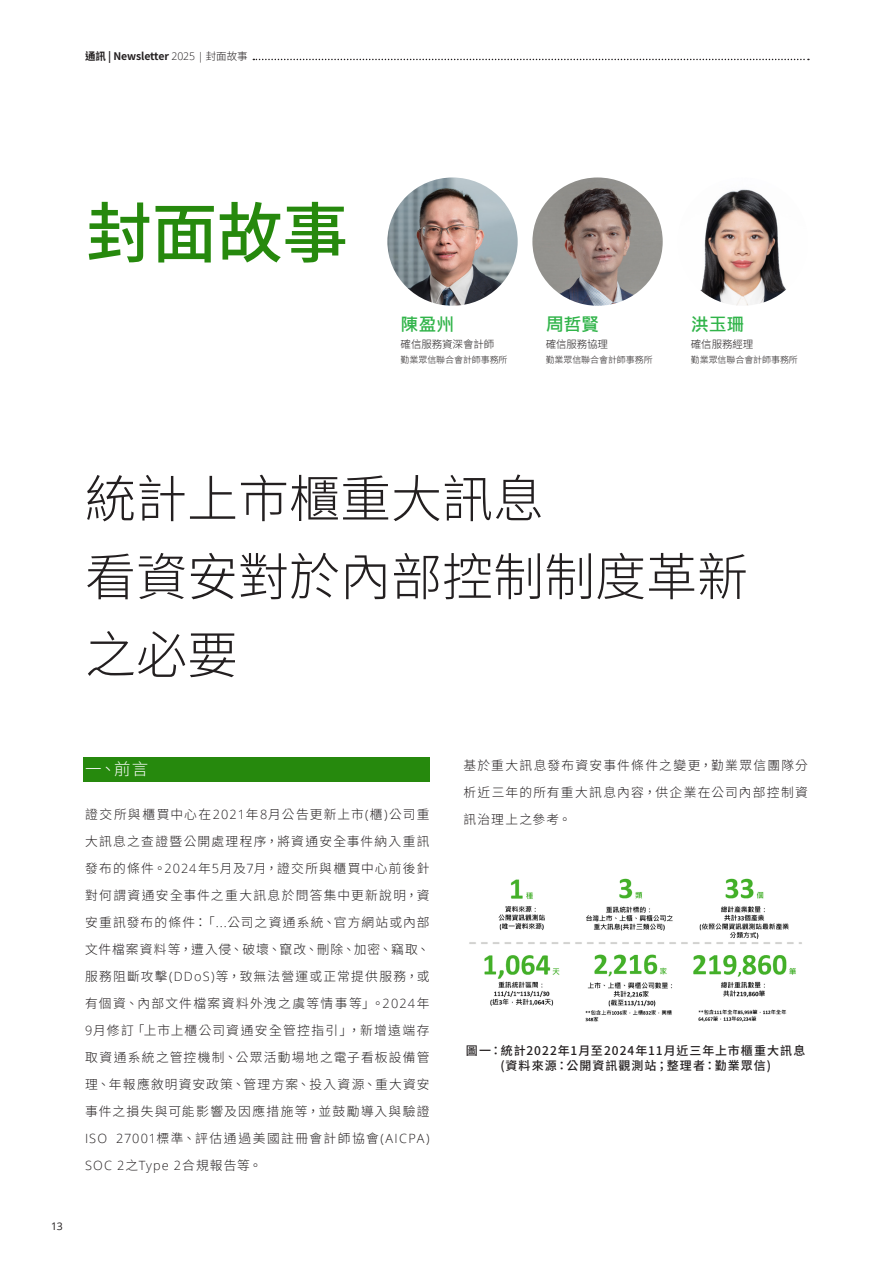
<style>
.page{position:relative;width:893px;height:1263px;background:#fff}
.page>*{position:absolute;margin:0;border:0;box-sizing:border-box;transform-origin:0 0}
.Brochure_title___Right_pg__folio_7_9_5pt{font:500 66px "Noto Sans CJ Ktc";color:#26890d}
.內文篇章大標-2023修正{font:300 51px/78px "Noto Sans CJ Ktc";color:#231f20}
.作者名-2023修正{font:700 18px "Microsoft Jheng Hei";letter-spacing:-.01em;color:#31b44a}
.內文色底白字標-2023修正{font:300 16.5px "Noto Sans CJ Ktc";color:#fff}
.內文-2023修正{font:300 12.75px/27px "Noto Sans CJ Ktc";letter-spacing:.105em;color:#231f20;text-align:justify}
.圖說-2023新增{font:500 12px/15px "Noto Sans CJ Ktc";letter-spacing:.085em;color:#231f20;text-align:center}
.t1{font:700 10.5px "Noto Sans CJ Ktc";letter-spacing:-.01em;color:#231f20}
.作者職稱-2023修正{font:300 10.5px "Noto Sans CJ Ktc";letter-spacing:-.01em;color:#231f20}
.t2{font:10.5px "Open Sans";color:#231f20}
.作者公司-2023修正{font:300 9px "Noto Sans CJ Ktc";letter-spacing:-.01em;color:#231f20}
.s1{font-family:"Open Sans";font-weight:300}
.s2{font-weight:300}
.s3{font-family:"Open Sans"}
</style>
<div class="page">
<svg style="left:253px;top:59px;width:556px;height:1px"></svg>
<div style="left:83px;top:757px;width:346px;height:24px;background:#26890d"></div>
<img style="left:532px;top:177px;width:131px;height:129px">
<img style="left:700px;top:189px;width:86px;height:117px">
<img style="left:387px;top:177px;width:131px;height:129px">
<img style="left:469px;top:878px;width:333px;height:144px">
<p class="t1" style="left:85px;top:50px;width:164px">通訊 | Newsletter <span class="s1">2025 |</span> <span class="s2">封面故事</span></p>
<p class="Brochure_title___Right_pg__folio_7_9_5pt" style="left:86px;top:196px;width:264px">封面故事</p>
<p class="作者名-2023修正" style="left:401px;top:313px;width:55px">陳盈州</p>
<p class="作者職稱-2023修正" style="left:401px;top:338px;width:95px">確信服務資深會計師</p>
<p class="作者公司-2023修正" style="left:401px;top:354px;width:109px">勤業眾信聯合會計師事務所</p>
<p class="作者名-2023修正" style="left:546px;top:313px;width:55px">周哲賢</p>
<p class="作者職稱-2023修正" style="left:546px;top:338px;width:64px">確信服務協理</p>
<p class="作者公司-2023修正" style="left:546px;top:354px;width:109px">勤業眾信聯合會計師事務所</p>
<p class="作者名-2023修正" style="left:691px;top:313px;width:55px">洪玉珊</p>
<p class="作者職稱-2023修正" style="left:691px;top:338px;width:64px">確信服務經理</p>
<p class="作者公司-2023修正" style="left:691px;top:354px;width:109px">勤業眾信聯合會計師事務所</p>
<p class="內文篇章大標-2023修正" style="left:85px;top:461px;width:664px">統計上市櫃重大訊息<br>看資安對於內部控制制度革新之必要</p>
<p class="t2" style="left:51px;top:1219px;width:13px">13</p>
<p class="內文色底白字標-2023修正" style="left:85px;top:759px;width:65px">一、前言</p>
<p class="內文-2023修正" style="left:85px;top:801px;width:346px">證交所與櫃買中心在<span class="s3">2021</span>年<span class="s3">8</span>月公告更新上市<span class="s3">(</span>櫃<span class="s3">)</span>公司重大訊息之查證暨公開處理程序，將資通安全事件納入重訊發布的條件。<span class="s3">2024</span>年<span class="s3">5</span>月及<span class="s3">7</span>月，證交所與櫃買中心前後針對何謂資通安全事件之重大訊息於問答集中更新說明，資安重訊發布的條件：「<span class="s3">...</span>公司之資通系統、官方網站或內部文件檔案資料等，遭入侵、破壞、竄改、刪除、加密、竊取、服務阻斷攻擊<span class="s3">(DDoS)</span>等，致無法營運或正常提供服務，或有個資、內部文件檔案資料外洩之虞等情事等」。<span class="s3">2024</span>年<span class="s3">9</span>月修訂「上市上櫃公司資通安全管控指引」，新增遠端存取資通系統之管控機制、公眾活動場地之電子看板設備管理、年報應敘明資安政策、管理方案、投入資源、重大資安事件之損失與可能影響及因應措施等，並鼓勵導入與驗證<span class="s3">ISO 27001</span>標準、評估通過美國註冊會計師協會<span class="s3">(AICPA)<br>SOC 2</span>之<span class="s3">Type 2</span>合規報告等。</p>
<p class="內文-2023修正" style="left:463px;top:752px;width:346px">基於重大訊息發布資安事件條件之變更，勤業眾信團隊分析近三年的所有重大訊息內容，供企業在公司內部控制資訊治理上之參考。</p>
<p class="圖說-2023新增" style="left:466px;top:1043px;width:341px">圖一：統計2022年1月至2024年11月近三年上市櫃重大訊息(資料來源：公開資訊觀測站；整理者：勤業眾信)</p>
</div>
